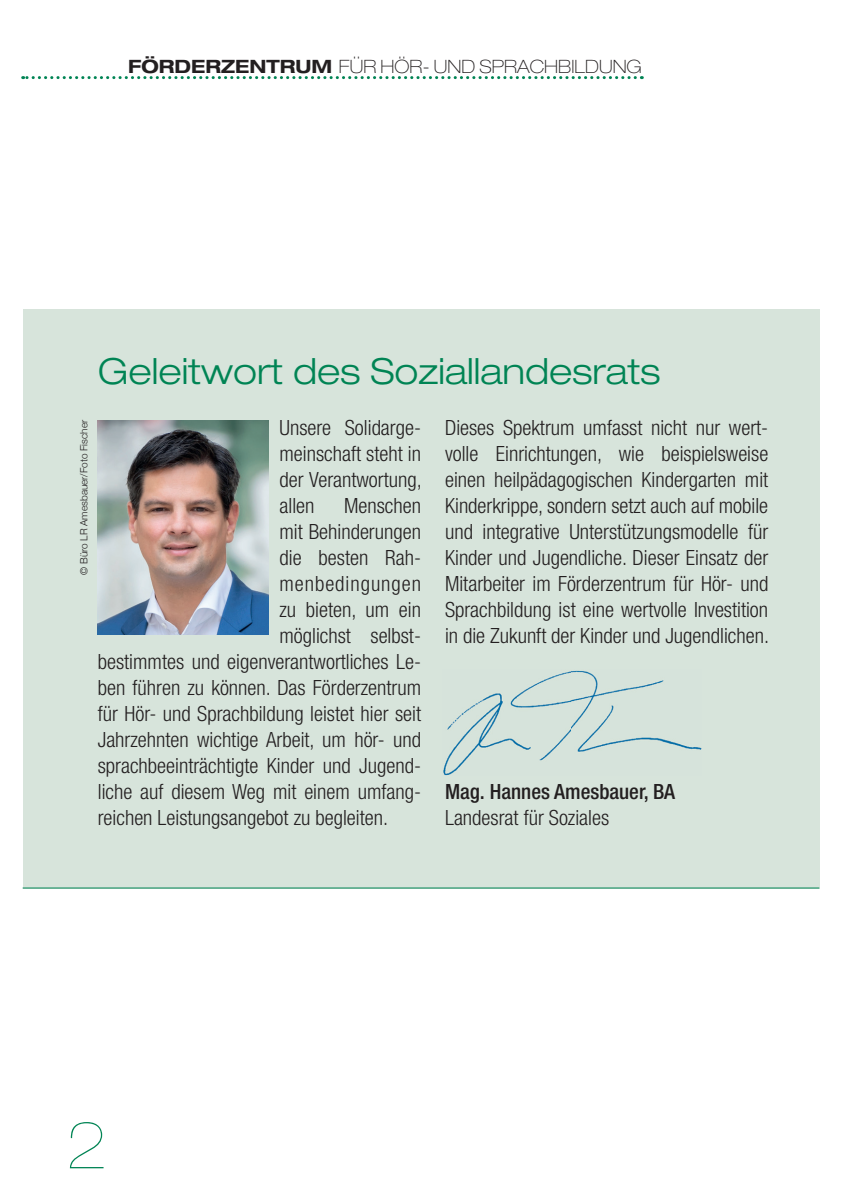
<style>
.page{position:relative;width:842px;height:1191px;background:#fff}
.page>*{position:absolute;margin:0;border:0;box-sizing:border-box;transform-origin:0 0}
.t1{font:200 expanded 64.2px "Helvetica Neue LT Pro";color:#008454}
.t2{font:300 expanded 36px "Helvetica Neue LT Pro";color:#008454}
.t3{font:300 condensed 21px/26px "Helvetica Neue LT Pro";color:#231f20;text-align:justify}
.t4{font:500 condensed 21px "Helvetica Neue LT Pro";color:#231f20}
.t5{font:300 condensed 21px "Helvetica Neue LT Pro";letter-spacing:.045em;color:#231f20}
.t6{font:100 expanded 18.4px "Helvetica Neue LT Pro";color:#231f20}
.t7{font:300 10px "Helvetica Neue";color:#231f20}
.s1{font-weight:700}
</style>
<div class="page">
<svg style="left:23px;top:76px;width:612px;height:3px"></svg>
<div style="left:23px;top:309px;width:796px;height:579px;background:#d7e4db"></div>
<hr style="left:23px;top:887px;width:796px;height:1px;background:#008454">
<img style="left:443px;top:670px;width:258px;height:105px">
<img style="left:98px;top:420px;width:170px;height:214px">
<p class="t6" style="left:128px;top:56px;width:515px"><span class="s1">FÖRDERZENTRUM</span> FÜR HÖR- UND SPRACHBILDUNG</p>
<h2 class="t2" style="left:98px;top:349px;width:564px">Geleitwort des Soziallandesrats</h2>
<p class="t7" style="left:76px;top:575px;width:156px;rotate:-90deg">© Büro LR Amesbauer/Foto Fischer</p>
<p class="t3" style="left:279px;top:414px;width:144px">Unsere Solidarge&shy;meinschaft steht in der Verantwortung, allen</p>
<p class="t3" style="left:344px;top:492px;width:78px">Menschen</p>
<p class="t3" style="left:279px;top:518px;width:143px">mit Behinderungen</p>
<p class="t3" style="left:279px;top:544px;width:143px">die besten Rah-</p>
<p class="t5" style="left:279px;top:571px;width:143px">menbedingungen</p>
<p class="t3" style="left:279px;top:596px;width:143px">zu bieten, um ein</p>
<p class="t3" style="left:279px;top:622px;width:143px">möglichst selbst-</p>
<p class="t3" style="left:98px;top:648px;width:325px">bestimmtes und eigenverantwortliches Le-</p>
<p class="t3" style="left:98px;top:674px;width:325px">ben führen zu können. Das Förderzentrum</p>
<p class="t3" style="left:98px;top:700px;width:325px">für Hör- und Sprachbildung leistet hier seit</p>
<p class="t3" style="left:98px;top:726px;width:325px">Jahrzehnten wichtige Arbeit, um hör- und</p>
<p class="t3" style="left:98px;top:752px;width:325px">sprachbeeinträchtigte Kinder und Jugend-</p>
<p class="t3" style="left:98px;top:778px;width:325px">liche auf diesem Weg mit einem umfang-</p>
<p class="t3" style="left:98px;top:804px;width:292px">reichen Leistungsangebot zu begleiten.</p>
<p class="t3" style="left:445px;top:414px;width:325px">Dieses Spektrum umfasst nicht nur wert&shy;volle Einrichtungen, wie beispielsweise einen heilpädagogischen Kindergarten mit Kinderkrippe, sondern setzt auch auf mobile und integrative Unterstützungsmodelle für Kinder und Jugendliche. Dieser Einsatz der Mitarbeiter im Förderzentrum für Hör- und Sprachbildung ist eine wertvolle Investition in die Zukunft der Kinder und Jugendlichen.</p>
<p class="t4" style="left:445px;top:779px;width:232px">Mag. Hannes Amesbauer, BA</p>
<p class="t3" style="left:445px;top:804px;width:166px">Landesrat für Soziales</p>
<h1 class="t1" style="left:66px;top:1107px;width:43px">2</h1>
</div>
